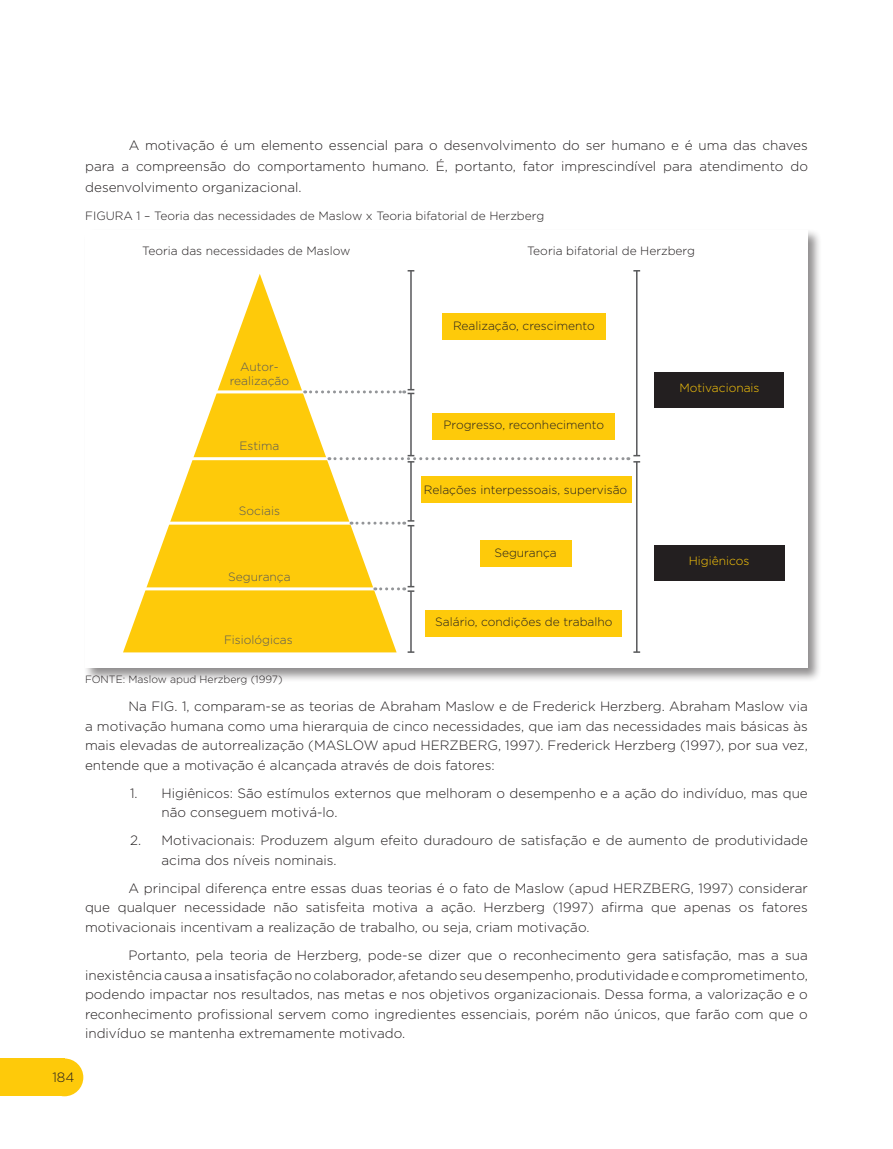
<style>
.page{position:relative;width:893px;height:1149px;background:#fff}
.page>*{position:absolute;margin:0;border:0;box-sizing:border-box;transform-origin:0 0}
.Texto_PN{font:300 13.5px/19.5px "Gotham";color:#231f20;text-align:justify}
.Al_topicos_letras_nu{font:300 13.5px/19.5px "Gotham";color:#231f20}
.Nota_de_rodape_copy{font:300 12px "Gotham";color:#231f20}
.Texto_PN-2{font:300 12px "Gotham";color:#231f20}
.Nota_de_rodape_copy-2{font:300 12px/14.4px "Gotham";color:#57585a;text-align:center}
.Nota_de_rodape_copy-3{font:300 12px "Gotham";color:#feca0a}
.Texto_PN-3{font:300 10.5px "Gotham";color:#231f20}
</style>
<div class="page">
<div style="left:0;top:1058px;width:64px;height:37px;background:#feca0a"></div>
<div style="left:46px;top:1058px;width:37px;height:37px;background:#feca0a;border-radius:50%"></div>
<div style="left:83px;top:228px;width:739px;height:454px;background:#231f20;opacity:.5"></div>
<div style="left:85px;top:230px;width:723px;height:438px;background:#fff"></div>
<svg style="left:123px;top:274px;width:274px;height:378px"></svg>
<hr style="left:141px;top:587px;width:240px;height:3px;background:#fff">
<hr style="left:140px;top:521px;width:240px;height:3px;background:#fff">
<hr style="left:140px;top:457px;width:240px;height:3px;background:#fff">
<hr style="left:141px;top:390px;width:240px;height:3px;background:#fff">
<div style="left:654px;top:372px;width:130px;height:35px;background:#231f20"></div>
<div style="left:654px;top:545px;width:131px;height:35px;background:#231f20"></div>
<hr style="left:410px;top:393px;width:2px;height:62px;background:#57585a">
<hr style="left:410px;top:461px;width:2px;height:59px;background:#57585a">
<hr style="left:410px;top:525px;width:2px;height:61px;background:#57585a">
<svg style="left:351px;top:520px;width:63px;height:6px"></svg>
<hr style="left:410px;top:591px;width:2px;height:61px;background:#57585a">
<svg style="left:375px;top:585px;width:39px;height:6px"></svg>
<hr style="left:410px;top:271px;width:2px;height:118px;background:#57585a">
<svg style="left:305px;top:389px;width:109px;height:5px"></svg>
<hr style="left:636px;top:271px;width:1px;height:184px;background:#57585a">
<hr style="left:636px;top:461px;width:1px;height:191px;background:#57585a">
<svg style="left:329px;top:455px;width:311px;height:7px"></svg>
<div style="left:442px;top:313px;width:163px;height:26px;background:#feca0a"></div>
<div style="left:432px;top:413px;width:183px;height:26px;background:#feca0a"></div>
<div style="left:425px;top:610px;width:197px;height:26px;background:#feca0a"></div>
<div style="left:421px;top:476px;width:211px;height:27px;background:#feca0a"></div>
<div style="left:480px;top:540px;width:92px;height:26px;background:#feca0a"></div>
<hr style="left:892px;top:338px;width:1px;height:55px;background:#feca0a">
<hr style="left:892px;top:129px;width:1px;height:38px;background:#071822">
<p class="Texto_PN" style="left:85px;top:135px;width:724px;line-height:21px;text-indent:44px">A motivação é um elemento essencial para o desenvolvimento do ser humano e é uma das chaves para a compreensão do comportamento humano. É, portanto, fator imprescindível para atendimento do desenvolvimento organizacional.</p>
<p class="Texto_PN-2" style="left:85px;top:209px;width:461px">FIGURA 1 – Teoria das necessidades de Maslow x Teoria bifatorial de Herzberg</p>
<p class="Nota_de_rodape_copy" style="left:142px;top:244px;width:210px">Teoria das necessidades de Maslow</p>
<p class="Nota_de_rodape_copy" style="left:527px;top:244px;width:169px">Teoria bifatorial de Herzberg</p>
<p class="Nota_de_rodape_copy-2" style="left:230px;top:359px;width:61px">Autor&shy;realização</p>
<p class="Nota_de_rodape_copy-2" style="left:239px;top:438px;width:41px">Estima</p>
<p class="Nota_de_rodape_copy" style="left:453px;top:319px;width:143px">Realização, crescimento</p>
<p class="Nota_de_rodape_copy" style="left:443px;top:418px;width:162px">Progresso, reconhecimento</p>
<p class="Nota_de_rodape_copy-3" style="left:679px;top:381px;width:82px">Motivacionais</p>
<p class="Nota_de_rodape_copy-2" style="left:239px;top:503px;width:43px">Sociais</p>
<p class="Nota_de_rodape_copy-2" style="left:228px;top:569px;width:64px">Segurança</p>
<p class="Nota_de_rodape_copy-2" style="left:224px;top:631px;width:70px">Fisiológicas</p>
<p class="Nota_de_rodape_copy" style="left:424px;top:482px;width:205px">Relações interpessoais, supervisão</p>
<p class="Nota_de_rodape_copy" style="left:494px;top:546px;width:64px">Segurança</p>
<p class="Nota_de_rodape_copy" style="left:435px;top:614px;width:179px">Salário, condições de trabalho</p>
<p class="Nota_de_rodape_copy-3" style="left:689px;top:554px;width:62px">Higiênicos</p>
<p class="Texto_PN-3" style="left:85px;top:673px;width:199px">FONTE: Maslow apud Herzberg (1997)</p>
<p class="Texto_PN" style="left:85px;top:696px;width:724px;text-indent:44px">Na FIG. 1, comparam-se as teorias de Abraham Maslow e de Frederick Herzberg. Abraham Maslow via a motivação humana como uma hierarquia de cinco necessidades, que iam das necessidades mais básicas às mais elevadas de autorrealização (MASLOW apud HERZBERG, 1997). Frederick Herzberg (1997), por sua vez, entende que a motivação é alcançada através de dois fatores:</p>
<p class="Al_topicos_letras_nu" style="left:162px;top:783px;width:648px;text-indent:-32px">1. Higiênicos: São estímulos externos que melhoram o desempenho e a ação do indivíduo, mas que não conseguem motivá-lo.</p>
<p class="Al_topicos_letras_nu" style="left:162px;top:830px;width:648px;text-indent:-32px">2. Motivacionais: Produzem algum efeito duradouro de satisfação e de aumento de produtividade acima dos níveis nominais.</p>
<p class="Texto_PN" style="left:85px;top:878px;width:724px;text-indent:44px">A principal diferença entre essas duas teorias é o fato de Maslow (apud HERZBERG, 1997) considerar que qualquer necessidade não satisfeita motiva a ação. Herzberg (1997) afirma que apenas os fatores motivacionais incentivam a realização de trabalho, ou seja, criam motivação.</p>
<p class="Texto_PN" style="left:85px;top:945px;width:724px;text-indent:44px">Portanto, pela teoria de Herzberg, pode-se dizer que o reconhecimento gera satisfação, mas a sua inexistência causa a insatisfação no colaborador, afetando seu desempenho, produtividade e comprometimento, podendo impactar nos resultados, nas metas e nos objetivos organizacionais. Dessa forma, a valorização e o reconhecimento profissional servem como ingredientes essenciais, porém não únicos, que farão com que o indivíduo se mantenha extremamente motivado.</p>
<p class="Texto_PN" style="left:52px;top:1067px;width:23px">184</p>
</div>
